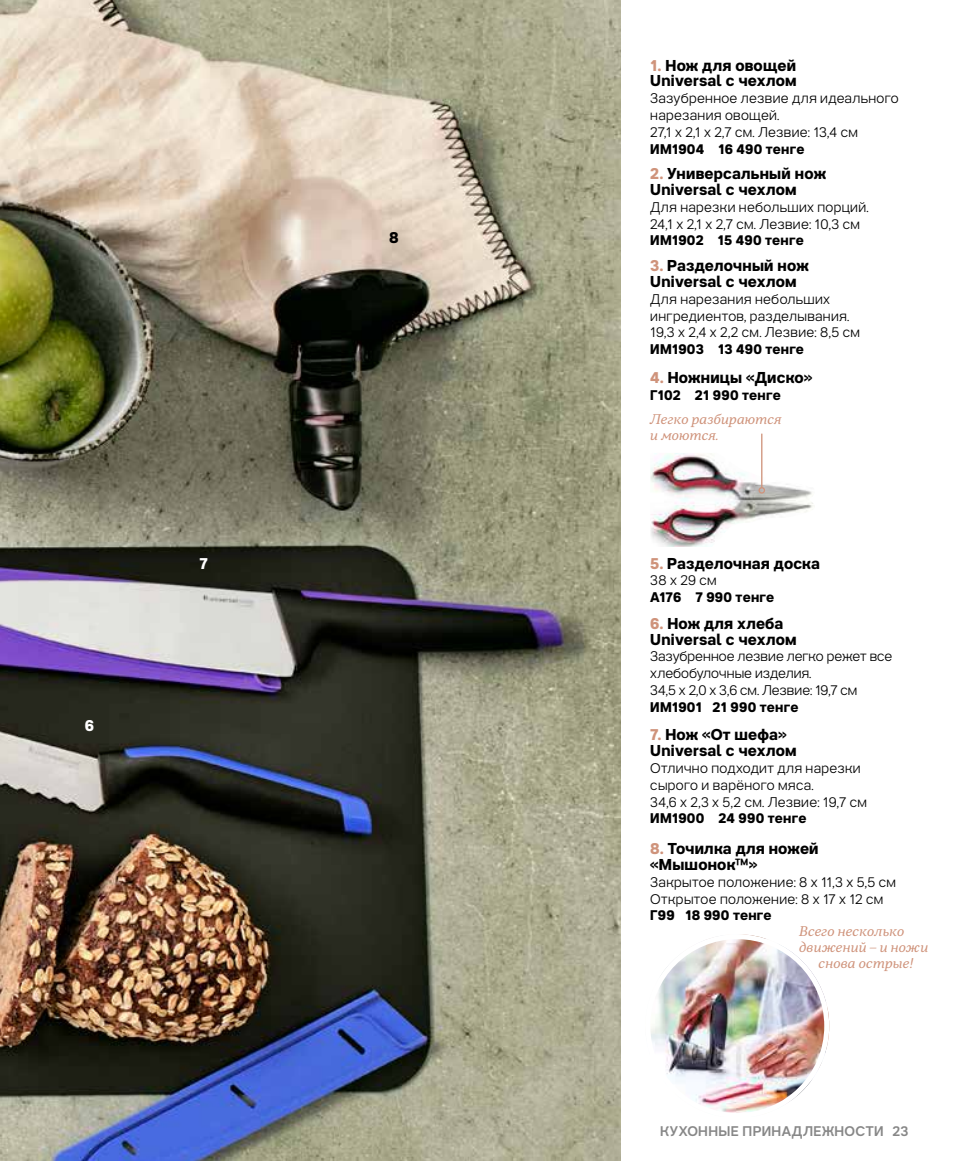
<style>
.page{position:relative;width:968px;height:1161px;background:#fff}
.page>*{position:absolute;margin:0;border:0;box-sizing:border-box;transform-origin:0 0}
.t1{font:700 15.75px/15.8px "Tupper PRO";letter-spacing:.01em;color:#000}
.t2{font:700 15.75px "Tupper PRO";color:#fff}
.t3{font:300 14px/16.8px "Tupper PRO";letter-spacing:.02em;color:#000}
.t4{font:700 14px "Tupper PRO";letter-spacing:.01em;color:#000}
.t5{font:300 14px/16.8px "Tupper PRO";color:#000}
.t6{font:italic 14px/15.8px "Tupper Serif";letter-spacing:.015em;color:#cf937b}
.t7{font:500 14px "Tupper PRO";letter-spacing:.03em;color:#878787}
.s1{color:#cf937b}
</style>
<div class="page">
<img style="left:0;top:0;width:620px;height:1161px">
<img style="left:651px;top:934px;width:178px;height:178px">
<div style="left:645px;top:934px;width:184px;height:184px;border:5px solid #fff;border-radius:50%"></div>
<img style="left:650px;top:453px;width:163px;height:94px">
<img style="left:653px;top:457px;width:158px;height:55px">
<hr style="left:761px;top:434px;width:1px;height:54px;background:#cf937b">
<div style="left:758px;top:487px;width:7px;height:7px;border:1px solid #cf937b;border-radius:50%"></div>
<p class="t2" style="left:85px;top:713px;width:11px">6</p>
<p class="t2" style="left:199px;top:550px;width:10px">7</p>
<p class="t1" style="left:389px;top:229px;width:11px">8</p>
<p class="t1" style="left:650px;top:56px;width:148px"><span class="s1">1.</span> Hож для овощей<br>Universal с чехлом</p>
<p class="t3" style="left:650px;top:89px;width:250px">Зазубренное лезвие для идеального нарезания овощей.<br>27,1 х 2,1 х 2,7 см. Лезвие: 13,4 см</p>
<p class="t4" style="left:650px;top:137px;width:156px">ИМ1904 16 490 тенге</p>
<p class="t1" style="left:650px;top:165px;width:177px"><span class="s1">2.</span> Универсальный нож<br>Universal с чехлом</p>
<p class="t3" style="left:650px;top:197px;width:220px">Для нарезки небольших порций.<br>24,1 x 2,1 x 2,7 см. Лезвие: 10,3 см</p>
<p class="t4" style="left:650px;top:229px;width:155px">ИМ1902 15 490 тенге</p>
<p class="t1" style="left:650px;top:257px;width:160px"><span class="s1">3.</span> Разделочный нож<br>Universal с чехлом</p>
<p class="t3" style="left:650px;top:289px;width:211px">Для нарезания небольших ингредиентов, разделывания.<br>19,3 х 2,4 х 2,2 см. Лезвие: 8,5 см</p>
<p class="t4" style="left:650px;top:338px;width:155px">ИМ1903 13 490 тенге</p>
<p class="t1" style="left:650px;top:369px;width:163px"><span class="s1">4.</span> Ножницы «Диско»</p>
<p class="t4" style="left:650px;top:383px;width:132px">Г102 21 990 тенге</p>
<p class="t6" style="left:650px;top:411px;width:133px">Легко разбираются и моются.</p>
<p class="t1" style="left:650px;top:554px;width:171px"><span class="s1">5.</span> Разделочная доска</p>
<p class="t3" style="left:650px;top:571px;width:68px">38 x 29 см</p>
<p class="t4" style="left:650px;top:586px;width:125px">А176 7 990 тенге</p>
<p class="t1" style="left:650px;top:614px;width:148px"><span class="s1">6.</span> Нож для хлеба<br>Universal с чехлом</p>
<p class="t5" style="left:650px;top:647px;width:243px">Зазубренное лезвие легко режет все хлебобулочные изделия.<br>34,5 х 2,0 х 3,6 см. Лезвие: 19,7 см</p>
<p class="t4" style="left:650px;top:695px;width:150px">ИМ1901 21 990 тенге</p>
<p class="t1" style="left:650px;top:726px;width:148px"><span class="s1">7.</span> Нож «От шефа»<br>Universal с чехлом</p>
<p class="t3" style="left:650px;top:758px;width:218px">Отлично подходит для нарезки сырого и варёного мяса.<br>34,6 х 2,3 х 5,2 см. Лезвие: 19,7 см</p>
<p class="t4" style="left:650px;top:807px;width:158px">ИМ1900 24 990 тенге</p>
<p class="t1" style="left:650px;top:840px;width:170px"><span class="s1">8.</span> Точилка для ножей «Мышонок™»</p>
<p class="t3" style="left:650px;top:872px;width:247px">Закрытое положение: 8 x 11,3 x 5,5 см<br>Открытое положение: 8 x 17 x 12 см</p>
<p class="t4" style="left:650px;top:904px;width:123px">Г99 18 990 тенге</p>
<p class="t6" style="left:799px;top:923px;width:107px">Всего несколько</p>
<p class="t6" style="left:799px;top:939px;width:130px">движений – и ножи</p>
<p class="t6" style="left:818px;top:955px;width:96px">снова острые!</p>
<p class="t7" style="left:660px;top:1120px;width:225px">КУХОННЫЕ ПРИНАДЛЕЖНОСТИ</p>
<p class="t7" style="left:892px;top:1120px;width:17px">23</p>
</div>
